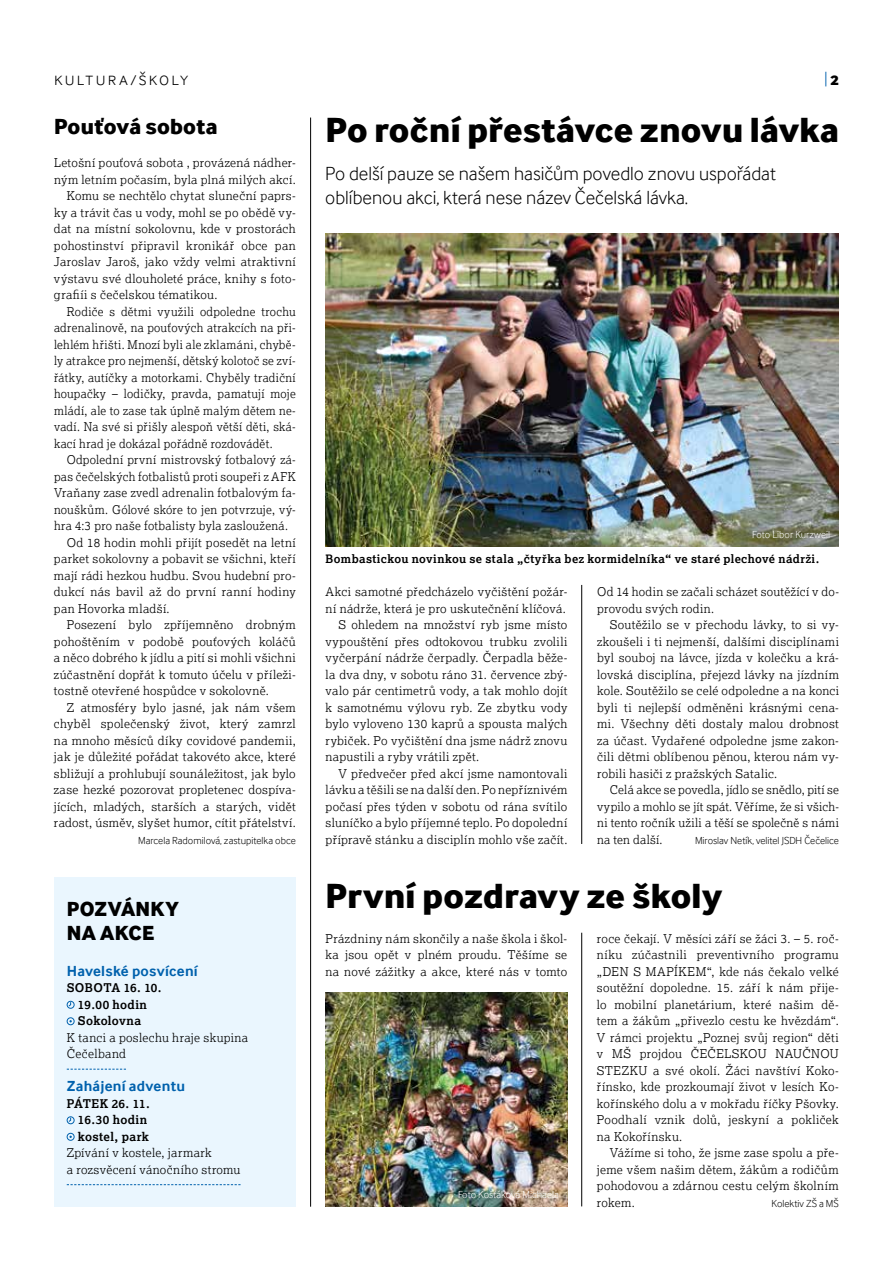
<style>
.page{position:relative;width:893px;height:1263px;background:#fff}
.page>*{position:absolute;margin:0;border:0;box-sizing:border-box;transform-origin:0 0}
.t1{font:800 36px "Inter Face";letter-spacing:.01em;color:#000}
.t2{font:800 22.5px "Inter Face";letter-spacing:.01em;color:#000}
.t3{font:800 21px "Inter Face";letter-spacing:.02em;color:#000}
.t4{font:300 19.5px/24px "Inter Face";color:#000}
.t5{font:300 18px "Inter Face";color:#000}
.t6{font:300 18px "Inter Face";color:#0061ad}
.t7{font:700 15px "Inter Face";letter-spacing:.015em;color:#0061ad}
.t8{font:300 12px/16.5px "Lexia";letter-spacing:.025em;color:#000;text-align:justify}
.t9{font:300 12px "Lexia";letter-spacing:.025em;color:#000;scale:.96 1}
.t10{font:700 12px/16.5px "Lexia";letter-spacing:.025em;color:#000}
.t11{font:700 11.55px "Lexia";letter-spacing:.035em;color:#000}
.t12{font:300 10.5px "Inter Face";color:#000}
.t13{font:300 10.5px "Inter Face";color:#fff}
.s1{font-weight:800;color:#000}
</style>
<div class="page">
<hr style="left:310px;top:118px;width:1px;height:1089px;background:#000">
<hr style="left:581px;top:933px;width:1px;height:273px;background:#000">
<hr style="left:581px;top:585px;width:1px;height:259px;background:#000">
<div style="left:54px;top:877px;width:242px;height:329px;background:#eaf6fe"></div>
<svg style="left:67px;top:1069px;width:59px;height:1px"></svg>
<svg style="left:67px;top:1184px;width:174px;height:1px"></svg>
<div style="left:67px;top:1001px;width:8px;height:8px;border:1px solid #0061ad;border-radius:50%"></div>
<svg style="left:68px;top:1001px;width:3px;height:6px"></svg>
<div style="left:67px;top:1017px;width:8px;height:8px;border:1px solid #0061ad;border-radius:50%"></div>
<div style="left:67px;top:1116px;width:8px;height:8px;border:1px solid #0061ad;border-radius:50%"></div>
<svg style="left:68px;top:1117px;width:3px;height:5px"></svg>
<div style="left:67px;top:1133px;width:8px;height:8px;border:1px solid #0061ad;border-radius:50%"></div>
<img style="left:326px;top:233px;width:513px;height:314px">
<img style="left:326px;top:992px;width:241px;height:214px">
<h3 class="t5" style="left:54px;top:68px;width:135px">kultura/školy</h3>
<h2 class="t2" style="left:54px;top:113px;width:165px">Pouťová sobota</h2>
<p class="t8" style="left:54px;top:154px;width:243px">Letošní pouťová sobota , provázená nádher-</p>
<p class="t8" style="left:54px;top:171px;width:243px">ným letním počasím, byla plná milých akcí.</p>
<p class="t8" style="left:67px;top:187px;width:231px">Komu se nechtělo chytat sluneční paprs-</p>
<p class="t8" style="left:54px;top:204px;width:243px">ky a trávit čas u vody, mohl se po obědě vy-</p>
<p class="t8" style="left:54px;top:220px;width:243px">dat na místní sokolovnu, kde v prostorách</p>
<p class="t8" style="left:54px;top:237px;width:243px">pohostinství připravil kronikář obce pan</p>
<p class="t8" style="left:54px;top:253px;width:243px">Jaroslav Jaroš, jako vždy velmi atraktivní</p>
<p class="t8" style="left:54px;top:270px;width:243px">výstavu své dlouholeté práce, knihy s foto-</p>
<p class="t8" style="left:54px;top:286px;width:165px">grafiíi s čečelskou tématikou.</p>
<p class="t9" style="left:67px;top:304px;width:240px">Rodiče s dětmi využili odpoledne trochu</p>
<p class="t9" style="left:54px;top:320px;width:253px">adrenalinově, na pouťových atrakcích na při-</p>
<p class="t9" style="left:54px;top:337px;width:253px">lehlém hřišti. Mnozí byli ale zklamáni, chybě-</p>
<p class="t9" style="left:54px;top:353px;width:253px">ly atrakce pro nejmenší, dětský kolotoč se zví-</p>
<p class="t9" style="left:54px;top:370px;width:253px">řátky, autíčky a motorkami. Chyběly tradiční</p>
<p class="t9" style="left:54px;top:386px;width:253px">houpačky – lodičky, pravda, pamatují moje</p>
<p class="t9" style="left:54px;top:403px;width:253px">mládí, ale to zase tak úplně malým dětem ne-</p>
<p class="t9" style="left:54px;top:419px;width:253px">vadí. Na své si přišly alespoň větší děti, ská-</p>
<p class="t9" style="left:54px;top:436px;width:229px">kací hrad je dokázal pořádně rozdovádět.</p>
<p class="t8" style="left:67px;top:451px;width:231px">Odpolední první mistrovský fotbalový zá-</p>
<p class="t8" style="left:54px;top:468px;width:243px">pas čečelských fotbalistů proti soupeři z AFK</p>
<p class="t8" style="left:54px;top:484px;width:243px">Vraňany zase zvedl adrenalin fotbalovým fa-</p>
<p class="t8" style="left:54px;top:501px;width:243px">nouškům. Gólové skóre to jen potvrzuje, vý-</p>
<p class="t8" style="left:54px;top:517px;width:235px">hra 4:3 pro naše fotbalisty byla zasloužená.</p>
<p class="t8" style="left:67px;top:534px;width:231px">Od 18 hodin mohli přijít posedět na letní</p>
<p class="t8" style="left:54px;top:550px;width:243px">parket sokolovny a pobavit se všichni, kteří</p>
<p class="t8" style="left:54px;top:567px;width:243px">mají rádi hezkou hudbu. Svou hudební pro-</p>
<p class="t8" style="left:54px;top:583px;width:243px">dukcí nás bavil až do první ranní hodiny</p>
<p class="t8" style="left:54px;top:600px;width:117px">pan Hovorka mladší.</p>
<p class="t8" style="left:67px;top:616px;width:231px">Posezení bylo zpříjemněno drobným</p>
<p class="t8" style="left:54px;top:633px;width:243px">pohoštěním v podobě pouťových koláčů</p>
<p class="t8" style="left:54px;top:649px;width:243px">a něco dobrého k jídlu a pití si mohli všichni</p>
<p class="t8" style="left:54px;top:666px;width:243px">zúčastnění dopřát k tomuto účelu v příleži-</p>
<p class="t8" style="left:54px;top:682px;width:216px">tostně otevřené hospůdce v sokolovně.</p>
<p class="t8" style="left:67px;top:699px;width:231px">Z atmosféry bylo jasné, jak nám všem</p>
<p class="t8" style="left:54px;top:715px;width:243px">chyběl společenský život, který zamrzl</p>
<p class="t8" style="left:54px;top:732px;width:243px">na mnoho měsíců díky covidové pandemii,</p>
<p class="t8" style="left:54px;top:748px;width:243px">jak je důležité pořádat takovéto akce, které</p>
<p class="t8" style="left:54px;top:765px;width:243px">sbližují a prohlubují sounáležitost, jak bylo</p>
<p class="t8" style="left:54px;top:781px;width:243px">zase hezké pozorovat propletenec dospíva-</p>
<p class="t8" style="left:54px;top:798px;width:243px">jících, mladých, starších a starých, vidět</p>
<p class="t8" style="left:54px;top:814px;width:243px">radost, úsměv, slyšet humor, cítit přátelství.</p>
<p class="t12" style="left:138px;top:834px;width:159px">Marcela Radomilová, zastupitelka obce</p>
<h3 class="t3" style="left:67px;top:896px;width:114px">POZVÁNKY</h3>
<h3 class="t3" style="left:67px;top:920px;width:89px">NA AKCE</h3>
<p class="t7" style="left:67px;top:962px;width:133px">Havelské posvícení</p>
<p class="t10" style="left:78px;top:979px;width:85px;text-indent:-11px">SOBOTA 16. 10.<br>19.00 hodin<br>Sokolovna</p>
<p class="t8" style="left:67px;top:1029px;width:183px">K tanci a poslechu hraje skupina<br>Čečelband</p>
<p class="t7" style="left:67px;top:1077px;width:120px">Zahájení adventu</p>
<p class="t10" style="left:78px;top:1095px;width:73px;text-indent:-11px">PÁTEK 26. 11.<br>16.30 hodin kostel, park</p>
<p class="t8" style="left:67px;top:1144px;width:175px">Zpívání v kostele, jarmark<br>a rozsvěcení vánočního stromu</p>
<h3 class="t6" style="left:824px;top:68px;width:16px">|<span class="s1">2</span></h3>
<h1 class="t1" style="left:326px;top:108px;width:515px">Po roční přestávce znovu lávka</h1>
<h3 class="t4" style="left:325px;top:161px;width:452px">Po delší pauze se našem hasičům povedlo znovu uspořádat oblíbenou akci, která nese název Čečelská lávka.</h3>
<p class="t13" style="left:752px;top:529px;width:79px">Foto Libor Kurzweil</p>
<p class="t11" style="left:326px;top:552px;width:495px">Bombastickou novinkou se stala „čtyřka bez kormidelníka“ ve staré plechové nádrži.</p>
<p class="t8" style="left:326px;top:583px;width:243px">Akci samotné předcházelo vyčištění požár-</p>
<p class="t8" style="left:326px;top:600px;width:242px">ní nádrže, která je pro uskutečnění klíčová.</p>
<p class="t8" style="left:338px;top:616px;width:231px">S ohledem na množství ryb jsme místo</p>
<p class="t8" style="left:326px;top:633px;width:243px">vypouštění přes odtokovou trubku zvolili</p>
<p class="t8" style="left:326px;top:649px;width:243px">vyčerpání nádrže čerpadly. Čerpadla běže-</p>
<p class="t8" style="left:326px;top:666px;width:243px">la dva dny, v sobotu ráno 31. července zbý-</p>
<p class="t8" style="left:326px;top:682px;width:243px">valo pár centimetrů vody, a tak mohlo dojít</p>
<p class="t8" style="left:326px;top:699px;width:243px">k samotnému výlovu ryb. Ze zbytku vody</p>
<p class="t8" style="left:326px;top:715px;width:243px">bylo vyloveno 130 kaprů a spousta malých</p>
<p class="t8" style="left:326px;top:732px;width:243px">rybiček. Po vyčištění dna jsme nádrž znovu</p>
<p class="t8" style="left:326px;top:748px;width:155px">napustili a ryby vrátili zpět.</p>
<p class="t8" style="left:338px;top:765px;width:231px">V předvečer před akcí jsme namontovali</p>
<p class="t8" style="left:326px;top:781px;width:243px">lávku a těšili se na další den. Po nepříznivém</p>
<p class="t8" style="left:326px;top:798px;width:243px">počasí přes týden v sobotu od rána svítilo</p>
<p class="t8" style="left:326px;top:814px;width:243px">sluníčko a bylo příjemné teplo. Po dopolední</p>
<p class="t8" style="left:326px;top:831px;width:243px">přípravě stánku a disciplín mohlo vše začít.</p>
<p class="t8" style="left:597px;top:583px;width:243px">Od 14 hodin se začali scházet soutěžící v do&shy;provodu svých rodin.</p>
<p class="t8" style="left:597px;top:616px;width:243px;text-indent:13px">Soutěžilo se v přechodu lávky, to si vy&shy;zkoušeli i ti nejmenší, dalšími disciplínami byl souboj na lávce, jízda v kolečku a krá&shy;lovská disciplína, přejezd lávky na jízdním kole. Soutěžilo se celé odpoledne a na konci byli ti nejlepší odměněni krásnými cena&shy;mi. Všechny děti dostaly malou drobnost za účast. Vydařené odpoledne jsme zakon&shy;čili dětmi oblíbenou pěnou, kterou nám vy&shy;robili hasiči z pražských Satalic.</p>
<p class="t8" style="left:597px;top:781px;width:243px;text-indent:13px">Celá akce se povedla, jídlo se snědlo, pití se vypilo a mohlo se jít spát. Věříme, že si všich&shy;ni tento ročník užili a těší se společně s námi na ten další.</p>
<p class="t12" style="left:695px;top:834px;width:145px">Miroslav Netík, velitel JSDH Čečelice</p>
<h1 class="t1" style="left:326px;top:874px;width:398px">První pozdravy ze školy</h1>
<p class="t8" style="left:325px;top:930px;width:243px">Prázdniny nám skončily a naše škola i škol&shy;ka jsou opět v plném proudu. Těšíme se na nové zážitky a akce, které nás v tomto</p>
<p class="t8" style="left:597px;top:930px;width:243px">roce čekají. V měsíci září se žáci 3. – 5. roč&shy;níku zúčastnili preventivního programu „DEN S MAPÍKEM“, kde nás čekalo velké soutěžní dopoledne. 15. září k nám přije&shy;lo mobilní planetárium, které našim dě&shy;tem a žákům „přivezlo cestu ke hvězdám“.<br>V rámci projektu „Poznej svůj region“ děti v MŠ projdou ČEČELSKOU NAUČNOU STEZKU a své okolí. Žáci navštíví Koko&shy;řínsko, kde prozkoumají život v lesích Ko&shy;kořínského dolu a v mokřadu říčky Pšovky.<br>Poodhalí vznik dolů, jeskyní a pokliček na Kokořínsku.</p>
<p class="t8" style="left:597px;top:1144px;width:243px;text-indent:13px">Vážíme si toho, že jsme zase spolu a pře&shy;jeme všem našim dětem, žákům a rodičům pohodovou a zdárnou cestu celým školním rokem.</p>
<p class="t13" style="left:458px;top:1189px;width:102px">Foto Košťáková Michaela</p>
<p class="t12" style="left:772px;top:1197px;width:69px">Kolektiv ZŠ a MŠ</p>
</div>
